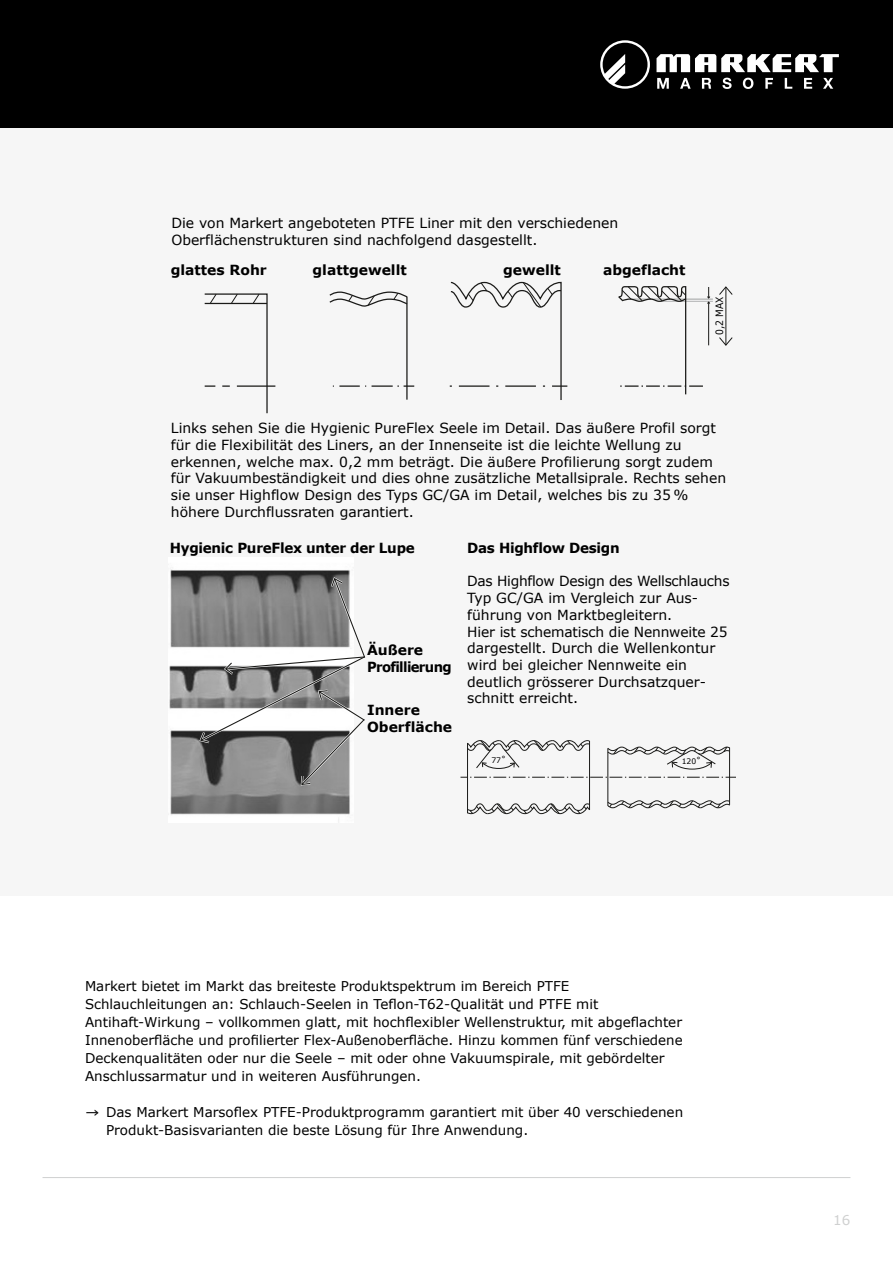
<style>
.page{position:relative;width:893px;height:1263px;background:#fff}
.page>*{position:absolute;margin:0;border:0;box-sizing:border-box;transform-origin:0 0}
.t1{font:13.95px/16.6px "Verdana";color:#000}
.t2{font:700 13.95px/16.6px "Verdana";color:#000}
.t3{font:700 13.95px "Verdana";letter-spacing:-.02em;color:#000}
.t4{font:700 13.95px/16.6px "Verdana";letter-spacing:-.05em;color:#000}
.t5{font:13.5px/18px "Verdana";color:#000}
.t6{font:13.5px "Verdana";color:#cfd0d0}
.t7{font:10.2px "Verdana";color:#000;scale:.9 1}
.t8{font:7.65px "Verdana";color:#000}
</style>
<div class="page">
<div style="left:0;top:0;width:893px;height:129px;background:#000"></div>
<hr style="left:43px;top:1177px;width:807px;height:1px;background:#cfd0d0">
<svg style="left:600px;top:40px;width:50px;height:49px"></svg>
<svg style="left:656px;top:54px;width:183px;height:18px"></svg>
<svg style="left:657px;top:78px;width:12px;height:11px"></svg>
<svg style="left:680px;top:78px;width:11px;height:11px"></svg>
<svg style="left:702px;top:78px;width:9px;height:11px"></svg>
<svg style="left:722px;top:78px;width:10px;height:11px"></svg>
<svg style="left:743px;top:78px;width:10px;height:11px"></svg>
<svg style="left:765px;top:78px;width:8px;height:11px"></svg>
<svg style="left:785px;top:78px;width:7px;height:11px"></svg>
<svg style="left:804px;top:78px;width:8px;height:11px"></svg>
<svg style="left:823px;top:78px;width:10px;height:11px"></svg>
<div style="left:0;top:129px;width:893px;height:767px;background:#f6f6f6"></div>
<svg style="left:204px;top:293px;width:64px;height:121px"></svg>
<hr style="left:237px;top:385px;width:38px;height:2px;background:#1a1a18">
<svg style="left:329px;top:291px;width:85px;height:109px"></svg>
<hr style="left:631px;top:298px;width:82px;height:2px;background:#b1b2b3">
<hr style="left:659px;top:301px;width:54px;height:1px;background:#b1b2b3">
<hr style="left:685px;top:286px;width:1px;height:108px;background:#1a1a18">
<svg style="left:618px;top:286px;width:69px;height:17px"></svg>
<hr style="left:726px;top:287px;width:1px;height:58px;background:#1a1a18">
<svg style="left:719px;top:286px;width:14px;height:9px"></svg>
<svg style="left:719px;top:337px;width:14px;height:9px"></svg>
<hr style="left:708px;top:302px;width:1px;height:43px;background:#1a1a18">
<svg style="left:706px;top:287px;width:5px;height:17px"></svg>
<svg style="left:620px;top:385px;width:83px;height:2px"></svg>
<svg style="left:450px;top:281px;width:117px;height:119px"></svg>
<img style="left:169px;top:570px;width:181px;height:245px">
<svg style="left:198px;top:576px;width:168px;height:211px"></svg>
<svg style="left:467px;top:803px;width:122px;height:12px"></svg>
<hr style="left:467px;top:743px;width:1px;height:70px;background:#1a1a18">
<hr style="left:589px;top:741px;width:1px;height:69px;background:#1a1a18">
<svg style="left:460px;top:777px;width:276px;height:1px"></svg>
<svg style="left:468px;top:740px;width:122px;height:29px"></svg>
<hr style="left:607px;top:748px;width:1px;height:58px;background:#1a1a18">
<hr style="left:729px;top:748px;width:1px;height:57px;background:#1a1a18">
<svg style="left:607px;top:746px;width:124px;height:23px"></svg>
<svg style="left:607px;top:800px;width:124px;height:9px"></svg>
<p class="t1" style="left:171px;top:215px;width:448px">Die von Markert angeboteten PTFE Liner mit den verschiedenen<br>Oberflächenstrukturen sind nachfolgend dasgestellt.</p>
<p class="t2" style="left:171px;top:262px;width:98px">glattes Rohr</p>
<p class="t2" style="left:313px;top:262px;width:96px">glattgewellt</p>
<p class="t2" style="left:603px;top:262px;width:84px">abgeflacht</p>
<p class="t2" style="left:503px;top:262px;width:59px">gewellt</p>
<p class="t7" style="left:713px;top:335px;width:44px;rotate:-90deg">0,2 MAX</p>
<p class="t1" style="left:171px;top:420px;width:557px">Links sehen Sie die Hygienic PureFlex Seele im Detail. Das äußere Profil sorgt für die Flexibilität des Liners, an der Innenseite ist die leichte Wellung zu erkennen, welche max. 0,2 mm beträgt. Die äußere Profilierung sorgt zudem für Vakuumbeständigkeit und dies ohne zusätzliche Metallsiprale. Rechts sehen sie unser Highflow Design des Typs GC/GA im Detail, welches bis zu 35 % höhere Durchflussraten garantiert.</p>
<p class="t3" style="left:467px;top:539px;width:154px">Das Highflow Design</p>
<p class="t1" style="left:467px;top:573px;width:264px">Das Highflow Design des Wellschlauchs<br>Typ GC/GA im Vergleich zur Aus&shy;führung von Marktbegleitern.<br>Hier ist schematisch die Nennweite 25 dargestellt. Durch die Wellenkontur wird bei gleicher Nennweite ein deutlich grösserer Durchsatzquer&shy;schnitt erreicht.</p>
<p class="t3" style="left:170px;top:539px;width:246px">Hygienic PureFlex unter der Lupe</p>
<p class="t4" style="left:367px;top:642px;width:86px">Äußere<br>Profillierung</p>
<p class="t2" style="left:367px;top:702px;width:87px">Innere<br>Oberfläche</p>
<p class="t8" style="left:491px;top:755px;width:16px">77˚</p>
<p class="t8" style="left:682px;top:757px;width:21px">120˚</p>
<p class="t5" style="left:85px;top:978px;width:599px">Markert bietet im Markt das breiteste Produktspektrum im Bereich PTFE Schlauchleitungen an: Schlauch-Seelen in Teflon-T62-Qualität und PTFE mit Antihaft-Wirkung – vollkommen glatt, mit hochflexibler Wellenstruktur, mit abgeflachter Innenoberfläche und profilierter Flex-Außenoberfläche. Hinzu kommen fünf verschiedene Deckenqualitäten oder nur die Seele – mit oder ohne Vakuumspirale, mit gebördelter Anschlussarmatur und in weiteren Ausführungen.</p>
<p class="t5" style="left:106px;top:1104px;width:579px;text-indent:-21px">―› Das Markert Marsoflex PTFE-Produktprogramm garantiert mit über 40 verschiedenen<br>Produkt-Basisvarianten die beste Lösung für Ihre Anwendung.</p>
<p class="t6" style="left:833px;top:1211px;width:19px">16</p>
</div>
